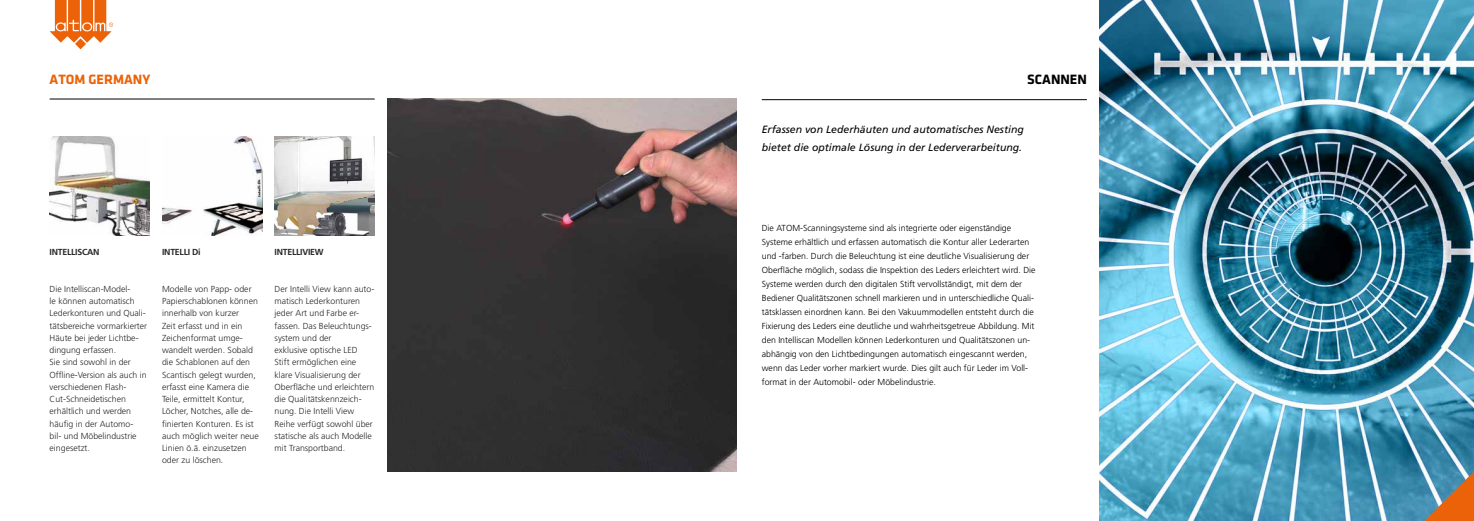
<style>
.page{position:relative;width:1474px;height:521px;background:#fff}
.page>*{position:absolute;margin:0;border:0;box-sizing:border-box;transform-origin:0 0}
.t1{font:14px "Klavika Bold Bold OSF";color:#eb6209}
.t2{font:14px "Klavika Bold Bold OSF";color:#000}
.t3{font:italic 10.5px/17.5px "Frutiger LT Std";color:#000}
.t4{font:300 8.75px/12.2px "Frutiger LT Std";color:#282827}
.t5{font:300 8.75px/14px "Frutiger LT Std";color:#000}
.t6{font:700 8.75px "Frutiger LT Std";letter-spacing:-.03em;color:#282827}
</style>
<div class="page">
<hr style="left:761px;top:99px;width:325px;height:1px;background:#000">
<img style="left:1099px;top:0;width:374px;height:521px">
<svg style="left:50px;top:0;width:63px;height:49px"></svg>
<hr style="left:50px;top:99px;width:325px;height:1px;background:#000">
<img style="left:50px;top:136px;width:100px;height:100px">
<img style="left:162px;top:136px;width:100px;height:100px">
<img style="left:274px;top:136px;width:101px;height:100px">
<svg style="left:1424px;top:471px;width:49px;height:50px;background:#a38166"></svg>
<img style="left:387px;top:99px;width:350px;height:372px">
<h1 class="t1" style="left:50px;top:71px;width:102px">ATOM GERMANY</h1>
<h1 class="t2" style="left:1027px;top:72px;width:61px">SCANNEN</h1>
<p class="t6" style="left:50px;top:246px;width:51px">INTELLISCAN</p>
<p class="t6" style="left:162px;top:246px;width:40px">INTELLI Di</p>
<p class="t6" style="left:274px;top:246px;width:50px">INTELLIVIEW</p>
<p class="t4" style="left:50px;top:283px;width:99px">Die Intelliscan-Model-<br>le können automatisch<br>Lederkonturen und Quali&shy;tätsbereiche vormarkierter<br>Häute bei jeder Lichtbe&shy;dingung erfassen.<br>Sie sind sowohl in der<br>Offline-Version als auch in verschiedenen Flash-<br>Cut-Schneidetischen erhältlich und werden häufig in der Automo-<br>bil- und Möbelindustrie eingesetzt.</p>
<p class="t4" style="left:162px;top:283px;width:98px">Modelle von Papp- oder<br>Papierschablonen können innerhalb von kurzer<br>Zeit erfasst und in ein<br>Zeichenformat umge&shy;wandelt werden. Sobald die Schablonen auf den<br>Scantisch gelegt wurden, erfasst eine Kamera die<br>Teile, ermittelt Kontur,<br>Löcher, Notches, alle de&shy;finierten Konturen. Es ist auch möglich weiter neue<br>Linien ö.ä. einzusetzen oder zu löschen.</p>
<p class="t4" style="left:274px;top:283px;width:101px">Der Intelli View kann auto&shy;matisch Lederkonturen jeder Art und Farbe er&shy;fassen. Das Beleuchtungs&shy;system und der<br>exklusive optische LED<br>Stift ermöglichen eine klare Visualisierung der<br>Oberfläche und erleichtern die Qualitätskennzeich&shy;nung. Die Intelli View<br>Reihe verfügt sowohl über statische als auch Modelle mit Transportband.</p>
<p class="t3" style="left:761px;top:121px;width:263px">Erfassen von Lederhäuten und automatisches Nesting bietet die optimale Lösung in der Lederverarbeitung.</p>
<p class="t5" style="left:761px;top:221px;width:275px">Die ATOM-Scanningsysteme sind als integrierte oder eigenständige Systeme erhältlich und erfassen automatisch die Kontur aller Lederarten und -farben. Durch die Beleuchtung ist eine deutliche Visualisierung der Oberfläche möglich, sodass die Inspektion des Leders erleichtert wird. Die Systeme werden durch den digitalen Stift vervollständigt, mit dem der Bediener Qualitätszonen schnell markieren und in unterschiedliche Quali&shy;tätsklassen einordnen kann. Bei den Vakuummodellen entsteht durch die Fixierung des Leders eine deutliche und wahrheitsgetreue Abbildung. Mit den Intelliscan Modellen können Lederkonturen und Qualitätszonen un&shy;abhängig von den Lichtbedingungen automatisch eingescannt werden, wenn das Leder vorher markiert wurde. Dies gilt auch für Leder im Voll&shy;format in der Automobil- oder Möbelindustrie.</p>
</div>
